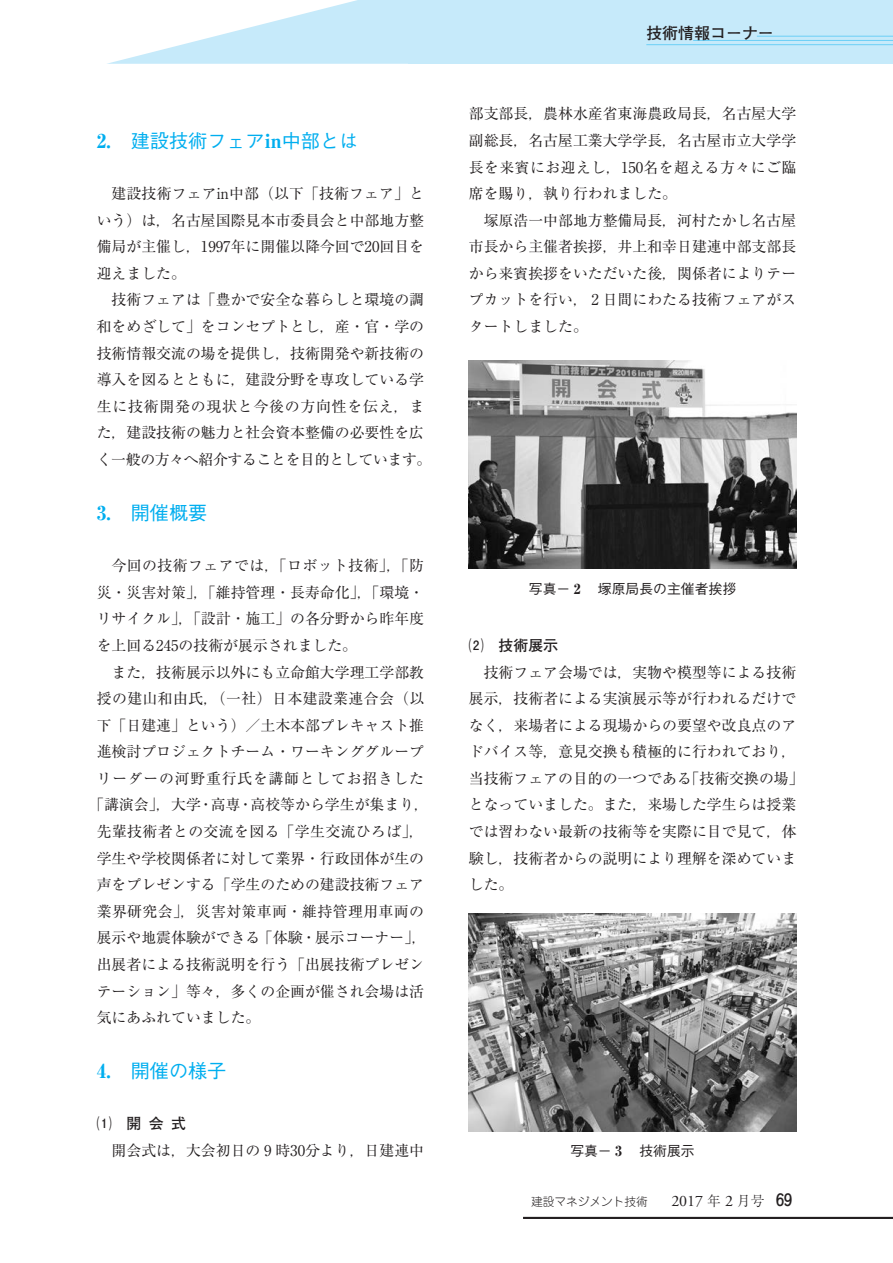
<style>
.page{position:relative;width:893px;height:1263px;background:#fff}
.page>*{position:absolute;margin:0;border:0;box-sizing:border-box;transform-origin:0 0}
.大見出し_1__技術情報{font:500 19.2px "Gothic BBB Pr 6 N";color:#00aeef}
.t1{font:700 15.9px "Futo Go B101 Pr 6 N";color:#231f20}
.ノンブル{font:500 15.9px "Jun 34 Pro";color:#231f20}
.本文_14Q{font:14.85px/26.5px "Ryumin Pr 6 N";color:#231f20;text-align:justify}
.本文_14Q-2{font:14.85px "Ryumin Pr 6 N";letter-spacing:.025em;color:#231f20}
.本文_14Q-3{font:14.85px "Ryumin Pr 6 N";letter-spacing:.03em;color:#231f20}
.本文_14Q-4{font:14.85px "Ryumin Pr 6 N";letter-spacing:.05em;color:#231f20}
.中見出し__1___太ゴ_前アキ{font:700 14.85px "Futo Go B101 Pr 6 N";color:#231f20}
.中見出し__1___太ゴ{font:700 14.85px "Futo Go B101 Pr 6 N";color:#231f20}
.キャプション{font:500 13.8px "Gothic BBB Pr 6 N";color:#231f20}
.t2{font:300 11.7px "Jun 101 Pro";color:#231f20}
.s1{font-family:"Ryumin Pr 6 N";font-weight:800}
.s2{font-family:"Adobe Garamond Pro";font-weight:400;font-size:15.9px}
.s3{font-family:"Ryumin Pr 6 N";font-size:13.8px}
</style>
<div class="page">
<div style="left:408px;top:0;width:485px;height:64px;background:#c6eafa"></div>
<svg style="left:107px;top:0;width:301px;height:64px"></svg>
<hr style="left:757px;top:36px;width:136px;height:1px;background:#6bcff6">
<hr style="left:693px;top:40px;width:200px;height:1px;background:#6bcff6">
<hr style="left:646px;top:44px;width:247px;height:1px;background:#6bcff6">
<img style="left:469px;top:360px;width:327px;height:209px">
<img style="left:469px;top:913px;width:327px;height:218px">
<hr style="left:523px;top:1217px;width:370px;height:2px;background:#231f20">
<p class="大見出し_1__技術情報" style="left:97px;top:125px;width:263px"><span class="s1">2.</span> 建設技術フェア<span class="s1">in</span>中部とは</p>
<p class="本文_14Q" style="left:97px;top:180px;width:329px;text-indent:15px">建設技術フェアin中部（以下「技術フェア」という）は，名古屋国際見本市委員会と中部地方整備局が主催し，1997年に開催以降今回で20回目を迎えました。</p>
<p class="本文_14Q" style="left:97px;top:286px;width:336px;text-align:center">技術フェアは「豊かで安全な暮らしと環境の調<br>和をめざして」をコンセプトとし，産・官・学の技術情報交流の場を提供し，技術開発や新技術の導入を図るとともに，建設分野を専攻している学生に技術開発の現状と今後の方向性を伝え，また，建設技術の魅力と社会資本整備の必要性を広く一般の方々へ紹介することを目的としています。</p>
<p class="大見出し_1__技術情報" style="left:97px;top:497px;width:112px"><span class="s1">3.</span> 開催概要</p>
<p class="本文_14Q" style="left:97px;top:552px;width:329px;text-indent:15px">今回の技術フェアでは，「ロボット技術」，「防災・災害対策」，「維持管理・長寿命化」，「環境・リサイクル」，「設計・施工」の各分野から昨年度を上回る245の技術が展示されました。</p>
<p class="本文_14Q" style="left:112px;top:658px;width:314px">また，技術展示以外にも立命館大学理工学部教</p>
<p class="本文_14Q-3" style="left:97px;top:687px;width:329px">授の建山和由氏，（一社）日本建設業連合会（以</p>
<p class="本文_14Q" style="left:97px;top:711px;width:329px">下「日建連」という）／土木本部プレキャスト推</p>
<p class="本文_14Q" style="left:97px;top:738px;width:329px">進検討プロジェクトチーム・ワーキンググループ</p>
<p class="本文_14Q-4" style="left:97px;top:767px;width:329px">リーダーの河野重行氏を講師としてお招きした</p>
<p class="本文_14Q" style="left:89px;top:791px;width:341px">「講演会」，大学・高専・高校等から学生が集まり，</p>
<p class="本文_14Q-2" style="left:97px;top:820px;width:329px">先輩技術者との交流を図る「学生交流ひろば」，</p>
<p class="本文_14Q" style="left:97px;top:844px;width:329px">学生や学校関係者に対して業界・行政団体が生の</p>
<p class="本文_14Q" style="left:97px;top:871px;width:329px">声をプレゼンする「学生のための建設技術フェア</p>
<p class="本文_14Q-2" style="left:97px;top:899px;width:329px">業界研究会」，災害対策車両・維持管理用車両の</p>
<p class="本文_14Q" style="left:97px;top:924px;width:331px">展示や地震体験ができる「体験・展示コーナー」，</p>
<p class="本文_14Q" style="left:97px;top:950px;width:329px">出展者による技術説明を行う「出展技術プレゼン</p>
<p class="本文_14Q" style="left:97px;top:977px;width:329px">テーション」等々，多くの企画が催され会場は活</p>
<p class="本文_14Q" style="left:97px;top:1003px;width:165px">気にあふれていました。</p>
<p class="大見出し_1__技術情報" style="left:97px;top:1055px;width:131px"><span class="s1">4.</span> 開催の様子</p>
<p class="中見出し__1___太ゴ" style="left:97px;top:1112px;width:91px">⑴　開 会 式</p>
<p class="本文_14Q" style="left:112px;top:1136px;width:314px">開会式は，大会初日の９時30分より，日建連中</p>
<p class="t1" style="left:646px;top:20px;width:129px">技術情報コーナー</p>
<p class="本文_14Q" style="left:469px;top:100px;width:329px">部支部長，農林水産省東海農政局長，名古屋大学副総長，名古屋工業大学学長，名古屋市立大学学長を来賓にお迎えし，150名を超える方々にご臨席を賜り，執り行われました。</p>
<p class="本文_14Q" style="left:469px;top:206px;width:329px;text-indent:15px">塚原浩一中部地方整備局長，河村たかし名古屋市長から主催者挨拶，井上和幸日建連中部支部長から来賓挨拶をいただいた後，関係者によりテープカットを行い，２日間にわたる技術フェアがスタートしました。</p>
<p class="キャプション" style="left:529px;top:577px;width:209px">写真－ <span class="s1">2</span> 　塚原局長の主催者挨拶</p>
<p class="中見出し__1___太ゴ_前アキ" style="left:469px;top:633px;width:91px">⑵　技術展示</p>
<p class="本文_14Q" style="left:469px;top:658px;width:336px;text-align:left;text-indent:15px">技術フェア会場では，実物や模型等による技術展示，技術者による実演展示等が行われるだけでなく，来場者による現場からの要望や改良点のアドバイス等，意見交換も積極的に行われており，当技術フェアの目的の一つである「技術交換の場」となっていました。また，来場した学生らは授業では習わない最新の技術等を実際に目で見て，体験し，技術者からの説明により理解を深めていました。</p>
<p class="キャプション" style="left:570px;top:1140px;width:126px">写真－ <span class="s1">3</span> 　技術展示</p>
<p class="t2" style="left:531px;top:1192px;width:235px">建設マネジメント技術　　<span class="s2">2017</span> <span class="s3">年</span> <span class="s2">2</span> <span class="s3">月号</span></p>
<p class="ノンブル" style="left:776px;top:1188px;width:17px">69</p>
</div>
